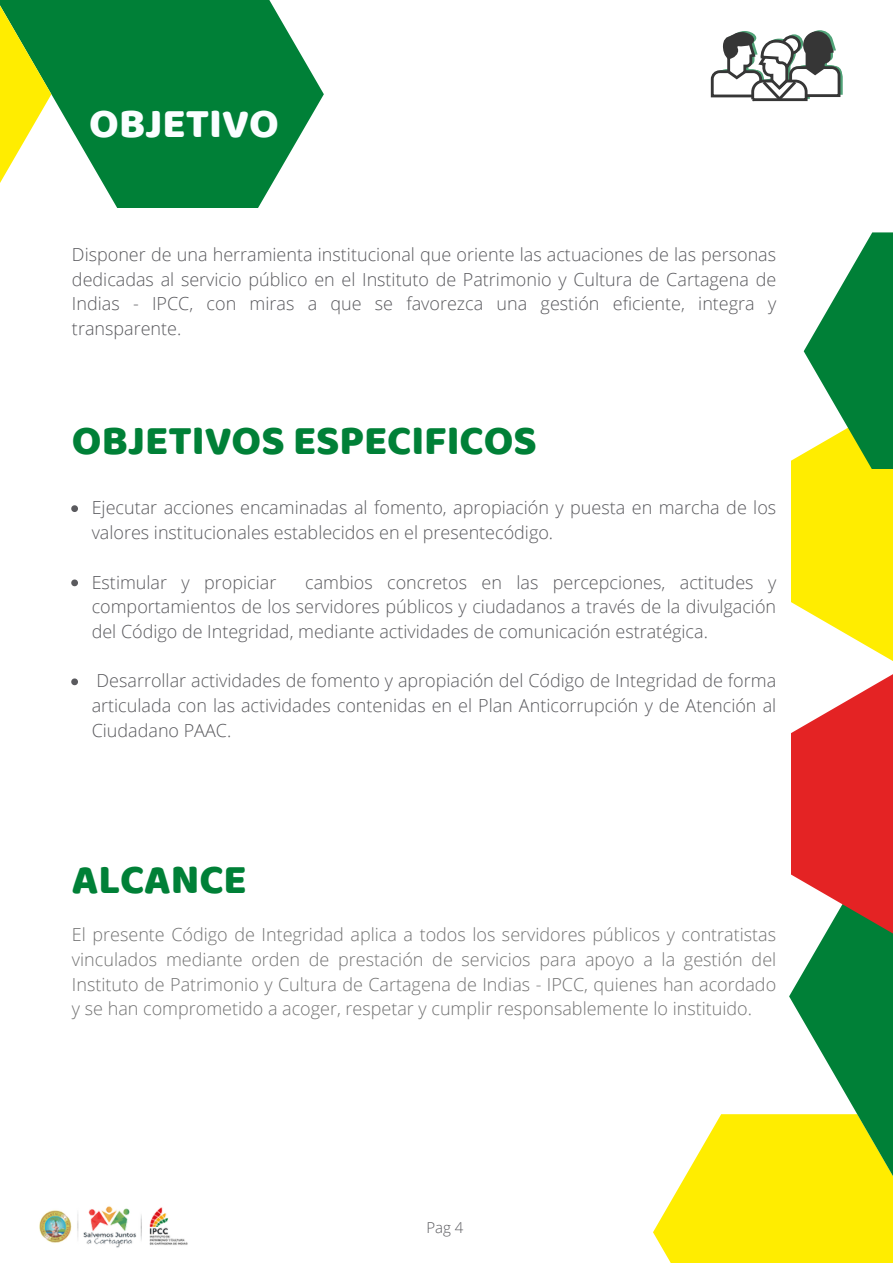
<style>
.page{position:relative;width:893px;height:1264px;background:#fff}
.page>*{position:absolute;margin:0;border:0;box-sizing:border-box;transform-origin:0 0}
.t1{font:42.3px "Baloo";color:#008037}
.t2{font:42.3px "Baloo";color:#fafeff}
.t3{font:300 18px/24.8px "Open Sans";color:#5a5a5e;text-align:justify}
.t4{font:300 18px/24.8px "Open Sans";color:#737373;text-align:justify}
.t5{font:300 15px "Open Sans";color:#5a5a5e}
</style>
<div class="page">
<svg style="left:71px;top:505px;width:7px;height:7px"></svg>
<svg style="left:71px;top:579px;width:7px;height:7px"></svg>
<svg style="left:71px;top:678px;width:7px;height:7px"></svg>
<svg style="left:51px;top:0;width:273px;height:207px;fill:#008037"></svg>
<svg style="left:0;top:0;width:51px;height:183px"></svg>
<svg style="left:710px;top:30px;width:132px;height:72px"></svg>
<svg style="left:653px;top:232px;width:239px;height:1030px"></svg>
<img style="left:39px;top:1206px;width:149px;height:42px">
<p class="t2" style="left:89px;top:97px;width:191px">OBJETIVO</p>
<p class="t3" style="left:72px;top:241px;width:705px">Disponer de una herramienta institucional que oriente las actuaciones de las personas dedicadas al servicio público en el Instituto de Patrimonio y Cultura de Cartagena de Indias - IPCC, con miras a que se favorezca una gestión eficiente, integra y transparente.</p>
<p class="t1" style="left:72px;top:415px;width:466px">OBJETIVOS ESPECIFICOS</p>
<p class="t3" style="left:92px;top:495px;width:686px">Ejecutar acciones encaminadas al fomento, apropiación y puesta en marcha de los valores institucionales establecidos en el presentecódigo.</p>
<p class="t3" style="left:92px;top:569px;width:186px">Estimular y propiciar</p>
<p class="t3" style="left:92px;top:569px;width:686px;text-indent:213px">cambios concretos en las percepciones, actitudes y comportamientos de los servidores públicos y ciudadanos a través de la divulgación del Código de Integridad, mediante actividades de comunicación estratégica.</p>
<p class="t3" style="left:92px;top:668px;width:686px">Desarrollar actividades de fomento y apropiación del Código de Integridad de forma articulada con las actividades contenidas en el Plan Anticorrupción y de Atención al Ciudadano PAAC.</p>
<p class="t1" style="left:72px;top:854px;width:176px">ALCANCE</p>
<p class="t4" style="left:72px;top:921px;width:705px">El presente Código de Integridad aplica a todos los servidores públicos y contratistas vinculados mediante orden de prestación de servicios para apoyo a la gestión del Instituto de Patrimonio y Cultura de Cartagena de Indias - IPCC, quienes han acordado y se han comprometido a acoger, respetar y cumplir responsablemente lo instituido.</p>
<p class="t5" style="left:426px;top:1216px;width:38px">Pag 4</p>
</div>
